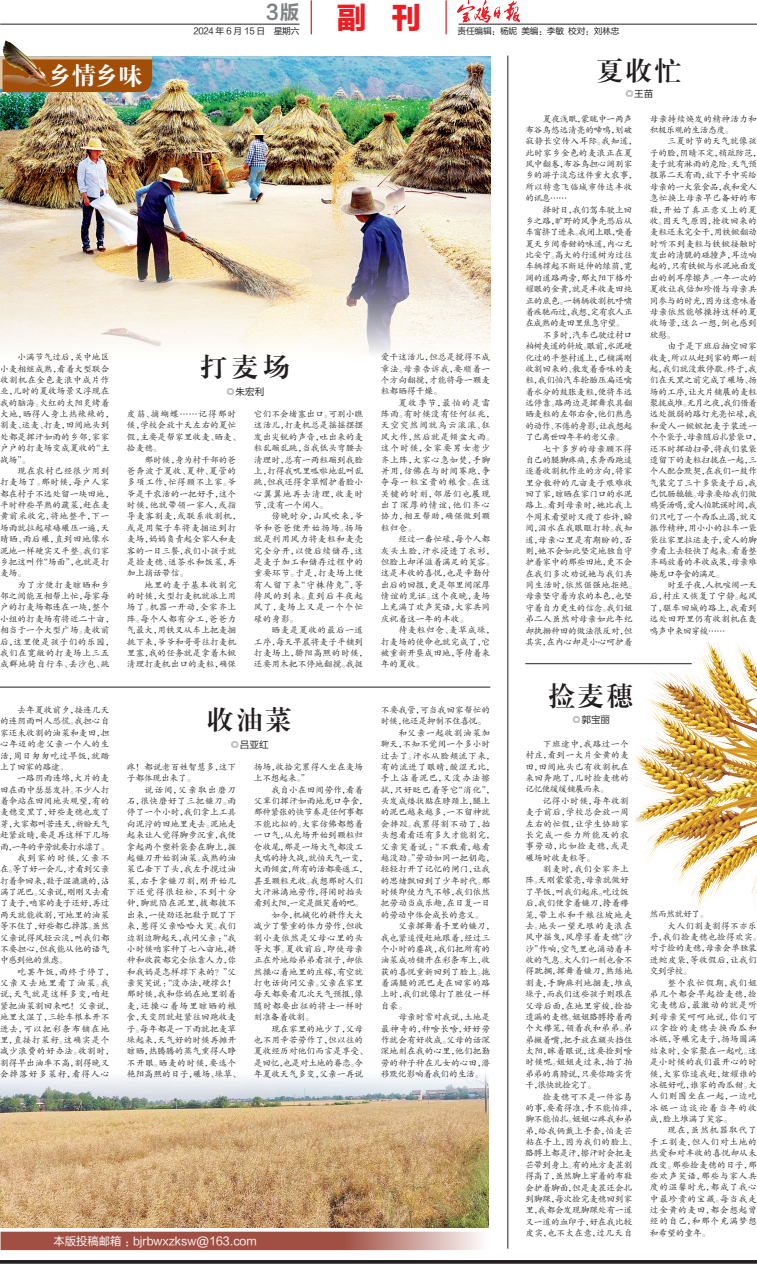
<style>
.page{position:relative;width:757px;height:1265px;background:#fff}
.page>*{position:absolute;margin:0;border:0;box-sizing:border-box;transform-origin:0 0}
.t1{font:29.75px "FZLTTHJW GB1 0";color:#ee1d23}
.t2{font:26.25px "FZXBSK GBK1 0";letter-spacing:.1em;color:#231f20}
.t3{font:24.59px "FZDBSK GBK1 0";color:#fff}
.t4{font:20.04px "FZLTCHJW GB1 0";color:#808285}
.t5{font:11.38px "FZLTHJW GB1 0";color:#fff}
.t6{font:9.62px "FZLTHJW GB1 0";color:#231f20}
.t7{font:8.75px/11.4px "FZKTK GBK1 0";color:#231f20}
.t8{font:8.75px/11.4px "FZKTK GBK1 0";letter-spacing:-.02em;color:#231f20}
.t9{font:8.75px/11.4px "FZKTK GBK1 0";letter-spacing:.025em;color:#231f20}
.t10{font:8.75px/11.4px "FZKTK GBK1 0";letter-spacing:.1em;color:#231f20}
.t11{font:8.75px/11.4px "FZKTK GBK1 0";letter-spacing:.045em;color:#231f20}
.t12{font:8.75px/11.4px "FZKTK GBK1 0";letter-spacing:.055em;color:#231f20}
.t13{font:8.75px "FZLTHJW GB1 0";letter-spacing:-.03em;color:#231f20}
.t14{font:8.75px/11.4px "FZKTK GBK1 0";letter-spacing:.02em;color:#231f20}
</style>
<div class="page">
<svg style="left:0;top:1260px;width:756px;height:4px;background:#312e2f"></svg>
<img style="left:457px;top:0;width:63px;height:22px">
<hr style="left:310px;top:0;width:2px;height:34px;background:#ee1d23">
<hr style="left:445px;top:0;width:1px;height:34px;background:#ee1d23">
<svg style="left:1px;top:1232px;width:480px;height:18px;background:#ad665c"></svg>
<hr style="left:507px;top:56px;width:1px;height:1193px;background:#231f20">
<hr style="left:525px;top:664px;width:166px;height:1px;background:#231f20">
<hr style="left:0;top:687px;width:490px;height:1px;background:#231f20">
<img style="left:0;top:57px;width:490px;height:297px">
<svg style="left:0;top:56px;width:152px;height:36px;background:#a55b1b"></svg>
<img style="left:2px;top:40px;width:51px;height:48px">
<img style="left:0;top:1074px;width:488px;height:153px">
<img style="left:629px;top:643px;width:127px;height:267px">
<p class="t3" style="left:48px;top:62px;width:96px">乡情乡味</p>
<h3 class="t4" style="left:266px;top:1px;width:35px">3版</h3>
<p class="t13" style="left:193px;top:26px;width:107px">2024 年 6 月 15 日 星期六</p>
<h1 class="t1" style="left:337px;top:1px;width:86px">副 刊</h1>
<p class="t13" style="left:457px;top:26px;width:163px">责任编辑：杨妮 美编：李敏 校对：刘林忠</p>
<p class="t2" style="left:597px;top:56px;width:85px">夏收忙</p>
<p class="t6" style="left:624px;top:89px;width:30px">◎王苗</p>
<p class="t7" style="left:0;top:352px;width:115px;text-indent:18px">小满节气过后，关中地区小麦相继成熟，看着大型联合收割机在金色麦浪中成片作业，儿时的夏收场景又浮现在我的脑海。火红的太阳炙烤着大地，晒得人身上热辣辣的，割麦、运麦、打麦，田间地头到处都是挥汗如雨的乡邻，家家户户的打麦场变成夏收的“主战场”。</p>
<p class="t7" style="left:0;top:465px;width:115px;text-indent:18px">现在农村已经很少用到打麦场了。那时候，每户人家都在村子不远处留一块田地，平时种些早熟的蔬菜，赶在麦黄前采收完，将地整平，下一场雨就拉起碌碡碾压一遍，天晴晒、雨后碾，直到田地像水泥地一样硬实又平整。我们家乡把这叫作“场面”，也就是打麦场。</p>
<p class="t7" style="left:0;top:579px;width:115px;text-indent:18px">为了方便打麦晾晒和乡邻之间能互相帮上忙，每家每户的打麦场都连在一块，整个小组的打麦场有将近二十亩，相当于一个大型广场。麦收前后，这里便是孩子们的乐园，我们在宽敞的打麦场上三五成群地骑自行车、丢沙包、跳</p>
<p class="t7" style="left:0;top:704px;width:111px;text-align:justify;text-indent:18px">去年夏收前夕，接连几天的连阴雨叫人恐慌。我担心自家还未收割的油菜和麦田，担心年迈的老父亲一个人的生活，周日匆匆吃过早饭，就踏上了回家的路途。</p>
<p class="t7" style="left:0;top:773px;width:111px;text-align:justify;text-indent:18px">一路阴雨连绵，大片的麦田在雨中瑟瑟发抖。不少人打着伞站在田间地头观望，有的麦穗变黑了，好些麦穗也发了芽，大家都叫苦连天，祈盼天气赶紧放晴，要是再这样下几场雨，一年的辛劳就要打水漂了。</p>
<p class="t7" style="left:0;top:852px;width:111px;text-align:justify;text-indent:18px">我到家的时候，父亲不在。等了好一会儿，才看到父亲打着伞回来，鞋子湿漉漉的，沾满了泥巴。父亲说，刚刚又去看了麦子，咱家的麦子还好，再过两天就能收割，可地里的油菜等不住了，好些都已掉落。虽然父亲说得风轻云淡，叫我们都不要担心，但我能从他的语气中感到他的焦虑。</p>
<p class="t12" style="left:0;top:966px;width:115px;text-indent:18px">吃罢午饭，雨终于停了，父亲又去地里看了油菜。我说，天气就是这样多变，咱赶紧把油菜割回来吧！父亲说，地里太湿了，三轮车根本开不进去，可以把彩条布铺在地里，直接打菜籽。这确实是个减少浪费的好办法。收割时，割得早出油率不高，割得晚又会掉落好多菜籽，看得人心</p>
<p class="t2" style="left:200px;top:352px;width:91px">打麦场</p>
<p class="t6" style="left:226px;top:387px;width:40px">◎朱宏利</p>
<p class="t7" style="left:127px;top:409px;width:115px">皮筋、捕蝴蝶……记得那时候，学校会放十天左右的夏忙假，主要是帮家里收麦、晒麦、拾麦穗。</p>
<p class="t11" style="left:127px;top:454px;width:115px;text-indent:18px">那时候，身为村干部的爸爸奔波于夏收、夏种、夏管的多项工作，忙得顾不上家。爷爷是干农活的一把好手，这个时候，他就带领一家人，或指导麦客割麦，或联系收割机，或是用架子车将麦捆运到打麦场，妈妈负责起全家人和麦客的一日三餐，我们小孩子就是捡麦穗、送茶水和饭菜，再加上捎话带信。</p>
<p class="t7" style="left:127px;top:579px;width:111px;text-align:justify;text-indent:18px">地里的麦子基本收割完的时候，大型打麦机就派上用场了。机器一开动，全家齐上阵。每个人都有分工，爸爸力气最大，用铁叉从车上把麦捆挑下来，爷爷和哥哥往打麦机里塞，我的任务就是拿着木锨清理打麦机出口的麦粒，确保</p>
<p class="t7" style="left:254px;top:409px;width:111px;text-align:justify">它们不会堵塞出口。可别小瞧这活儿，打麦机总是摇摇摆摆发出尖锐的声音，吐出来的麦粒乱蹦乱跳，当我低头弯腰去清理时，总有一两粒蹦到我脸上，打得我叽里呱啦地乱叫乱跳，但我还得拿草帽护着脸小心翼翼地再去清理，收麦时节，没有一个闲人。</p>
<p class="t7" style="left:254px;top:511px;width:111px;text-align:justify;text-indent:18px">傍晚时分，山风吹来，爷爷和爸爸便开始扬场。扬场就是利用风力将麦粒和麦壳完全分开，以便后续储存，这是麦子加工和储存过程中的重要环节。于是，打麦场上便有人留下来“守株待兔”，等待风的到来。直到后半夜起风了，麦场上又是一个个忙碌的身影。</p>
<p class="t7" style="left:254px;top:625px;width:115px;text-indent:18px">晒麦是夏收的最后一道工序，每天早晨将麦子平铺到打麦场上，骄阳高照的时候，还要用木耙不停地翻搅。我挺</p>
<p class="t2" style="left:207px;top:706px;width:85px">收油菜</p>
<p class="t6" style="left:230px;top:740px;width:40px">◎吕亚红</p>
<p class="t7" style="left:127px;top:761px;width:111px">疼！都说老百姓智慧多，这下子都体现出来了。</p>
<p class="t7" style="left:127px;top:784px;width:115px;text-indent:18px">说话间，父亲取出磨刀石，很快磨好了三把镰刀。雨停了一个小时，我们拿上工具向泥泞的田地里走去。泥地走起来让人觉得脚步沉重，我便拿起两个塑料袋套在脚上，握起镰刀开始割油菜。成熟的油菜已垂下了头，我左手揽过油菜，右手拿镰刀割，刚开始几下还觉得很轻松，不到十分钟，脚就陷在泥里，拔都拔不出来，一使劲还把鞋子脱了下来，惹得父亲哈哈大笑。我们边割边聊起天，我问父亲：“我小时候咱家种了七八亩地，耕种和收获都完全依靠人力，你和我妈是怎样撑下来的？”父亲笑笑说：“没办法，硬撑么！那时候，我和你妈在地里割着麦，还操心着场里晾晒的粮食，天变阴就赶紧往回跑收麦子。每年都是一下雨就把麦草垛起来，天气好的时候再摊开晾晒，热腾腾的蒸气熏得人睁不开眼。晒麦的时候，要选个艳阳高照的日子，碾场、垛草、</p>
<p class="t7" style="left:254px;top:761px;width:111px">扬场，收拾完累得人坐在麦场上不想起来。”</p>
<p class="t7" style="left:254px;top:784px;width:115px;text-indent:18px">我自小在田间劳作，看着父辈们挥汗如雨地龙口夺食，那种紧张的快节奏是任何事都不能比拟的。大家仿佛都憋着一口气，从光场开始到颗粒归仓收尾，那是一场大气都没工夫喘的持久战，就怕天气一变，大雨倾盆，所有的活都要返工，甚至颗粒无收。我想那时人们大汗淋漓地劳作，得闲时抬头看到太阳，一定是微笑着的吧。</p>
<p class="t7" style="left:254px;top:909px;width:111px;text-align:justify;text-indent:18px">如今，机械化的耕作大大减少了繁重的体力劳作，但收割小麦依然是父母心里的头等大事。夏收前后，即使母亲正在外地给弟弟看孩子，却依然操心着地里的庄稼，有空就打电话询问父亲。父亲在家里每天都要看几次天气预报，像随时都要出征的将士一样时刻准备着收割。</p>
<p class="t7" style="left:254px;top:1023px;width:115px;text-indent:18px">现在家里的地少了，父母也不用辛苦劳作了，但以往的夏收经历对他们而言是享受、是回忆，也是对土地的眷恋。今年夏收天气多变，父亲一再说</p>
<p class="t7" style="left:381px;top:352px;width:111px;text-align:justify">爱干这活儿，但总是搅得不成章法。母亲告诉我，要顺着一个方向翻搅，才能将每一颗麦粒都晒得干燥。</p>
<p class="t10" style="left:381px;top:397px;width:115px;text-indent:18px">夏收季节，最怕的是雷阵雨。有时候没有任何征兆，天空突然间就乌云滚滚、狂风大作，然后就是倾盆大雨。这个时候，全家要男女老少齐上阵，大家心急如焚，手脚并用，仿佛在与时间赛跑，争夺每一粒宝贵的粮食。在这关键的时刻，邻居们也展现出了深厚的情谊，他们齐心协力，相互帮助，确保做到颗粒归仓。</p>
<p class="t7" style="left:381px;top:534px;width:115px;text-indent:18px">经过一番忙碌，每个人都灰头土脸，汗水浸透了衣衫，但脸上却洋溢着满足的笑容。这是丰收的喜悦，也是辛勤付出后的回报，更是邻里间深厚情谊的见证。这个夜晚，麦场上充满了欢声笑语，大家共同庆祝着这一年的丰收。</p>
<p class="t7" style="left:381px;top:625px;width:115px;text-indent:18px">待麦粒归仓、麦草成垛，打麦场的使命也就完成了，它被重新开垦成田地，等待着来年的夏收。</p>
<p class="t7" style="left:381px;top:704px;width:111px">不要我管，可当我回家帮忙的时候，他还是抑制不住喜悦。</p>
<p class="t7" style="left:381px;top:727px;width:115px;text-indent:18px">和父亲一起收割油菜加聊天，不知不觉间一个多小时过去了。汗水从脸颊流下来，有的流进了眼睛，酸涩无比，手上沾着泥巴，又没办法擦拭，只好眨巴着等它“消化”，头发成缕状贴在脖颈上，腿上的泥巴越来越多，一不留神就会摔跤。我累得割不动了，抬头想看看还有多久才能割完，父亲笑着说：“不敢看，越看越没劲。”劳动如同一把钥匙，轻轻打开了记忆的闸门，让我的思绪飘回到了少年时代。那时候即使力气不够，我们依然把劳动当成乐趣，在日复一日的劳动中体会成长的意义。</p>
<p class="t7" style="left:381px;top:921px;width:115px;text-indent:18px">父亲挥舞着手里的镰刀，我也紧追慢赶地跟着，经过三个小时的鏖战，我们把所有的油菜成功铺开在彩条布上，收获的喜悦重新回到了脸上。拖着满腿的泥巴走在回家的路上时，我们就像打了胜仗一样自豪。</p>
<p class="t7" style="left:381px;top:1012px;width:111px;text-align:justify;text-indent:18px">母亲时常对我说，土地是最神奇的，种啥长啥，好好劳作就会有好收成。父母的话深深地刻在我的心里，他们把勤劳的种子种在儿女的心田，潜移默化影响着我们的生活。</p>
<p class="t5" style="left:53px;top:1235px;width:205px">本版投稿邮箱：bjrbwxzksw@163.com</p>
<p class="t8" style="left:525px;top:113px;width:113px;text-indent:18px">夏夜浅眠，蒙眬中一两声布谷鸟悠远清亮的啼鸣，划破寂静长空传入耳际。我知道，此时家乡金色的麦浪正在夏风中翻卷，布谷鸟担心阔别家乡的游子淡忘这件重大农事，所以特意飞临城市传达丰收的讯息……</p>
<p class="t7" style="left:525px;top:204px;width:109px;text-align:justify;text-indent:18px">择时日，我们驾车驶上回乡之路，旷野的风争先恐后从车窗挤了进来。我闭上眼，嗅着夏天乡间香甜的味道，内心无比安宁。高大的行道树为过往车辆撑起不断延伸的绿荫，宽阔的道路两旁，那太阳下格外耀眼的金黄，就是丰收麦田纯正的底色。一辆辆收割机呼啸着疾驰而过，我想，定有农人正在成熟的麦田里焦急守望。</p>
<p class="t7" style="left:525px;top:329px;width:109px;text-align:justify;text-indent:18px">不多时，汽车已驶过村口柏树夹道的斜坡。眼前，水泥硬化过的平整村道上，已铺满刚收割回来的、散发着香味的麦粒，我们怕汽车轮胎压扁还噙着水分的鼓胀麦粒，便将车远远停靠。路两边是挥舞农具翻晒麦粒的左邻右舍，他们熟悉的动作、不倦的身影，让我想起了已离世四年半的老父亲。</p>
<p class="t8" style="left:525px;top:443px;width:113px;text-indent:18px">七十多岁的母亲顾不得自己的腿脚疼痛，东奔西跑追逐着收割机作业的方向，将家里分散种的几亩麦子艰难收回了家，晾晒在家门口的水泥路上。看到母亲时，她比我上个周末看望时又瘦了些许，瞬间，泪水在我眼眶打转。我知道，母亲心里是有期盼的，否则，她不会如此坚定地独自守护着家中的那些田地，更不会在我们多次劝说她与我们共同生活时，依然倔强地拒绝。母亲坚守着为农的本色，也坚守着自力更生的信念。我们姐弟二人虽然对母亲如此年纪却执拗种田的做法很反对，但其实，在内心却是小心呵护着</p>
<p class="t2" style="left:549px;top:682px;width:85px">捡麦穗</p>
<p class="t6" style="left:571px;top:714px;width:40px">◎郭宝丽</p>
<p class="t7" style="left:525px;top:738px;width:105px;text-align:justify;text-indent:18px">下班途中，我路过一个村庄，看到一大片金黄的麦田，田间地头已有收割机在来回奔跑了，儿时捡麦穗的记忆便缓缓铺展而来。</p>
<p class="t7" style="left:525px;top:795px;width:105px;text-align:justify;text-indent:18px">记得小时候，每年收割麦子前后，学校总会放一周左右的忙假，让学生协助家长完成一些力所能及的农事劳动，比如捡麦穗，或是碾场时收麦粒等。</p>
<p class="t9" style="left:525px;top:864px;width:109px;text-indent:18px">割麦时，我们全家齐上阵。天刚蒙蒙亮，母亲就做好了早饭，叫我们起床。吃过饭后，我们便拿着镰刀，挎着襻笼，带上水和干粮往坡地走去。地头一望无垠的麦浪在风中摇曳，风摩挲着麦穗“沙沙”作响，空气里也涌动着丰收的气息。大人们一刻也舍不得耽搁，挥舞着镰刀，熟练地割麦，手脚麻利地捆麦，堆成垛子，而我们这些孩子则跟在父母后面，在地里穿梭，捡拾遗漏的麦穗。姐姐胳膊挎着两个大襻笼，领着我和弟弟。弟弟撇着嘴，把手放在额头挡住太阳，眯着眼说，这要捡到啥时候呢。姐姐走过来，拍了拍弟弟的肩膀说，只要你踏实肯干，很快就捡完了。</p>
<p class="t8" style="left:525px;top:1091px;width:113px;text-indent:18px">捡麦穗可不是一件容易的事，要看得准，手不能怕痒，脚不能怕扎。姐姐心疼我和弟弟，给我俩戴上手套，怕麦芒粘在手上，因为我们的脸上、胳膊上都是汗，擦汗时会把麦芒带到身上。有的地方麦茬割得高了，虽然脚上穿着的布鞋会护着脚面，但是麦茬还会扎到脚踝，每次捡完麦穗回到家里，我都会发现脚踝处有一道又一道的血印子，好在我比较皮实，也不太在意，过几天自</p>
<p class="t14" style="left:649px;top:113px;width:109px">母亲持续焕发的精神活力和积极乐观的生活态度。</p>
<p class="t7" style="left:649px;top:136px;width:113px;text-indent:18px">三夏时节的天气就像孩子的脸，阴晴不定，稍疏防范，麦子就有淋雨的危险。天气预报第二天有雨，放下手中买给母亲的一大袋食品，我和爱人急忙换上母亲早已备好的布鞋，开始了真正意义上的夏收。因天气原因，抢收回来的麦粒还未完全干，用铁锨翻动时听不到麦粒与铁锨接触时发出的清脆的碰撞声，耳边响起的，只有铁锨与水泥地面发出的刺耳摩擦声。一年一次的夏收让我倍加珍惜与母亲共同参与的时光，因为这意味着母亲依然能够操持这样的夏收场景，这么一想，倒也感到欣慰。</p>
<p class="t8" style="left:649px;top:341px;width:113px;text-indent:18px">由于是下班后抽空回家收麦，所以从赶到家的那一刻起，我们就没敢停歇。终于，我们在天黑之前完成了碾场、扬场的工序，让大片铺展的麦粒聚拢成堆。无月之夜，我们借着远处微弱的路灯光亮忙碌，我和爱人一锨锨把麦子装进一个个袋子，母亲随后扎紧袋口，还不时挥动扫帚，将我们装袋遗留下的麦粒扫拢在一起，三个人配合默契，在我们一鼓作气装完了三十多袋麦子后，我已饥肠辘辘。母亲要给我们做鸡蛋汤喝，爱人怕耽误时间，我们只吃了一个西瓜止渴，就又振作精神，用小小的拉车一袋袋往家里拉运麦子，爱人的脚步看上去轻快了起来。看着整齐码放着的丰收成果，母亲难掩龙口夺食的满足。</p>
<p class="t7" style="left:649px;top:580px;width:109px;text-align:justify;text-indent:18px">时至子夜，人机喧闹一天后，村庄又恢复了宁静。起风了，驱车回城的路上，我看到远处田野里仍有收割机在轰鸣声中来回穿梭……</p>
<p class="t7" style="left:649px;top:909px;width:60px">然而然就好了。</p>
<p class="t9" style="left:649px;top:920px;width:113px;text-indent:18px">大人们割麦割得不亦乐乎，我们捡麦穗也捡得欢实。对于捡的麦穗，母亲会单独装进蛇皮袋，等收假后，让我们交到学校。</p>
<p class="t7" style="left:649px;top:977px;width:109px;text-align:justify;text-indent:18px">整个农忙假期，我们姐弟几个都会早起捡麦穗，捡完麦穗后，最激动的就是听到母亲笑呵呵地说，你们可以拿捡的麦穗去换西瓜和冰棍，等碾完麦子，扬场圆满结束时，全家聚在一起吃。这是小时候的我们最开心的时候，大家你追我赶，炫耀谁的冰棍好吃，谁家的西瓜甜。大人们则围坐在一起，一边吃冰棍一边谈论着当年的收成，脸上堆满了笑容。</p>
<p class="t7" style="left:649px;top:1125px;width:109px;text-align:justify;text-indent:18px">现在，虽然机器取代了手工割麦，但人们对土地的热爱和对丰收的喜悦却从未改变。那些捡麦穗的日子，那些欢声笑语，那些与家人共度的温馨时光，都成了我心中最珍贵的宝藏。每当我走过金黄的麦田，都会想起曾经的自己，和那个充满梦想和希望的童年。</p>
</div>
